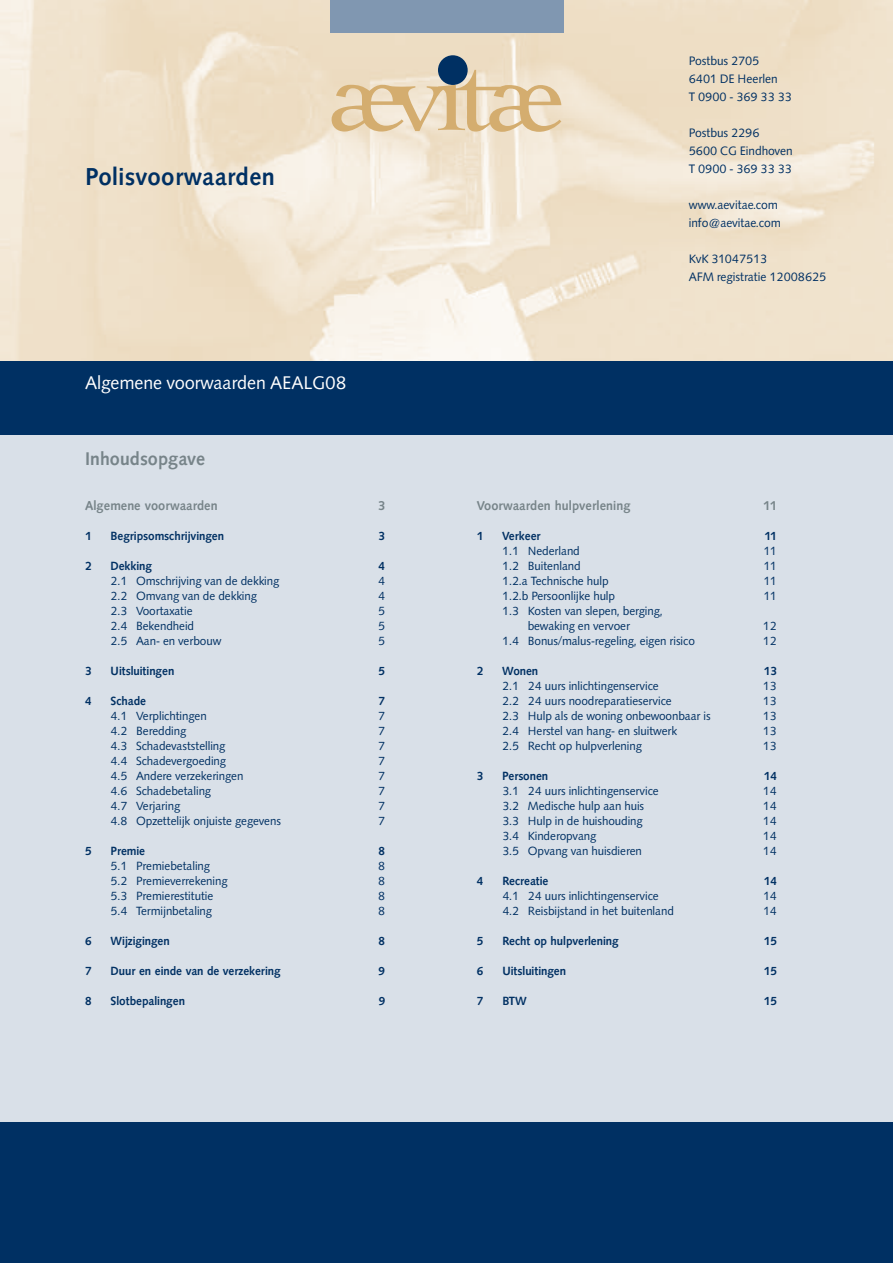
<style>
.page{position:relative;width:893px;height:1263px;background:#fff}
.page>*{position:absolute;margin:0;border:0;box-sizing:border-box;transform-origin:0 0}
.t1{font:700 24px "Cg Symphony";letter-spacing:.02em;color:#003063}
.t2{font:18px "Cg Symphony";color:#fff}
.t3{font:700 18px "Cg Symphony";letter-spacing:.01em;color:#778489}
.t4{font:700 12.75px "Cg Symphony";letter-spacing:.01em;color:#778489}
.t5{font:12px/18px "Cg Symphony";color:#003063}
.t6{font:11.7px/15px "Cg Symphony";color:#003063}
.t7{font:700 11.7px "Cg Symphony";color:#003063}
</style>
<div class="page">
<div style="left:0;top:420px;width:893px;height:843px;background:#d9e0e8"></div>
<img style="left:0;top:0;width:893px;height:361px">
<div style="left:438px;top:55px;width:30px;height:30px;background:#003063;border-radius:50%"></div>
<svg style="left:332px;top:70px;width:229px;height:62px;background:#e1cdad"></svg>
<div style="left:0;top:361px;width:893px;height:74px;background:#003063"></div>
<div style="left:0;top:1123px;width:893px;height:140px;background:#003063"></div>
<div style="left:330px;top:0;width:233px;height:32px;background:#8097b1"></div>
<h1 class="t1" style="left:85px;top:161px;width:191px">Polisvoorwaarden</h1>
<h2 class="t2" style="left:85px;top:372px;width:263px">Algemene voorwaarden AEALG08</h2>
<h2 class="t3" style="left:85px;top:447px;width:122px">Inhoudsopgave</h2>
<p class="t4" style="left:85px;top:498px;width:134px">Algemene voorwaarden</p>
<p class="t4" style="left:378px;top:498px;width:9px">3</p>
<p class="t7" style="left:85px;top:529px;width:8px">1</p>
<p class="t7" style="left:111px;top:529px;width:115px">Begripsomschrijvingen</p>
<p class="t7" style="left:379px;top:529px;width:8px">3</p>
<p class="t7" style="left:85px;top:559px;width:8px">2</p>
<p class="t7" style="left:111px;top:559px;width:43px">Dekking</p>
<p class="t7" style="left:379px;top:559px;width:8px">4</p>
<p class="t6" style="left:111px;top:573px;width:170px">2.1 Omschrijving van de dekking</p>
<p class="t6" style="left:378px;top:573px;width:8px">4</p>
<p class="t6" style="left:111px;top:588px;width:148px">2.2 Omvang van de dekking</p>
<p class="t6" style="left:378px;top:588px;width:8px">4</p>
<p class="t6" style="left:111px;top:603px;width:84px">2.3 Voortaxatie</p>
<p class="t6" style="left:378px;top:603px;width:8px">5</p>
<p class="t6" style="left:111px;top:618px;width:85px">2.4 Bekendheid</p>
<p class="t6" style="left:378px;top:618px;width:8px">5</p>
<p class="t6" style="left:111px;top:633px;width:112px">2.5 Aan- en verbouw</p>
<p class="t6" style="left:378px;top:633px;width:8px">5</p>
<p class="t7" style="left:85px;top:664px;width:8px">3</p>
<p class="t7" style="left:111px;top:664px;width:65px">Uitsluitingen</p>
<p class="t7" style="left:379px;top:664px;width:8px">5</p>
<p class="t7" style="left:85px;top:694px;width:8px">4</p>
<p class="t7" style="left:111px;top:694px;width:37px">Schade</p>
<p class="t7" style="left:379px;top:694px;width:8px">7</p>
<p class="t6" style="left:111px;top:708px;width:98px">4.1 Verplichtingen</p>
<p class="t6" style="left:378px;top:708px;width:8px">7</p>
<p class="t6" style="left:111px;top:723px;width:77px">4.2 Beredding</p>
<p class="t6" style="left:378px;top:723px;width:8px">7</p>
<p class="t6" style="left:111px;top:738px;width:116px">4.3 Schadevaststelling</p>
<p class="t6" style="left:378px;top:738px;width:8px">7</p>
<p class="t6" style="left:111px;top:753px;width:117px">4.4 Schadevergoeding</p>
<p class="t6" style="left:378px;top:753px;width:8px">7</p>
<p class="t6" style="left:111px;top:768px;width:134px">4.5 Andere verzekeringen</p>
<p class="t6" style="left:378px;top:768px;width:8px">7</p>
<p class="t6" style="left:111px;top:783px;width:102px">4.6 Schadebetaling</p>
<p class="t6" style="left:378px;top:783px;width:8px">7</p>
<p class="t6" style="left:111px;top:798px;width:71px">4.7 Verjaring</p>
<p class="t6" style="left:378px;top:798px;width:8px">7</p>
<p class="t6" style="left:111px;top:813px;width:172px">4.8 Opzettelijk onjuiste gegevens</p>
<p class="t6" style="left:378px;top:813px;width:8px">7</p>
<p class="t7" style="left:85px;top:844px;width:8px">5</p>
<p class="t7" style="left:111px;top:844px;width:36px">Premie</p>
<p class="t7" style="left:379px;top:844px;width:8px">8</p>
<p class="t6" style="left:111px;top:858px;width:101px">5.1 Premiebetaling</p>
<p class="t6" style="left:378px;top:858px;width:8px">8</p>
<p class="t6" style="left:111px;top:873px;width:118px">5.2 Premieverrekening</p>
<p class="t6" style="left:378px;top:873px;width:8px">8</p>
<p class="t6" style="left:111px;top:888px;width:104px">5.3 Premierestitutie</p>
<p class="t6" style="left:378px;top:888px;width:8px">8</p>
<p class="t6" style="left:111px;top:903px;width:103px">5.4 Termijnbetaling</p>
<p class="t6" style="left:378px;top:903px;width:8px">8</p>
<p class="t7" style="left:85px;top:934px;width:8px">6</p>
<p class="t7" style="left:111px;top:934px;width:61px">Wijzigingen</p>
<p class="t7" style="left:379px;top:934px;width:8px">8</p>
<p class="t7" style="left:85px;top:964px;width:8px">7</p>
<p class="t7" style="left:111px;top:964px;width:171px">Duur en einde van de verzekering</p>
<p class="t7" style="left:379px;top:964px;width:8px">9</p>
<p class="t7" style="left:85px;top:994px;width:8px">8</p>
<p class="t7" style="left:111px;top:994px;width:76px">Slotbepalingen</p>
<p class="t7" style="left:379px;top:994px;width:8px">9</p>
<p class="t5" style="left:689px;top:52px;width:105px">Postbus 2705<br>6401 DE Heerlen<br>T 0900 - 369 33 33</p>
<p class="t5" style="left:689px;top:124px;width:105px">Postbus 2296<br>5600 CG Eindhoven<br>T 0900 - 369 33 33</p>
<p class="t5" style="left:689px;top:196px;width:93px">www.aevitae.com info@aevitae.com</p>
<p class="t5" style="left:689px;top:250px;width:139px">KvK 31047513<br>AFM registratie 12008625</p>
<p class="t4" style="left:477px;top:498px;width:155px">Voorwaarden hulpverlening</p>
<p class="t4" style="left:763px;top:498px;width:15px">11</p>
<p class="t7" style="left:477px;top:529px;width:8px">1</p>
<p class="t7" style="left:502px;top:529px;width:40px">Verkeer</p>
<p class="t7" style="left:764px;top:529px;width:14px">11</p>
<p class="t6" style="left:502px;top:543px;width:79px">1.1 Nederland</p>
<p class="t6" style="left:764px;top:543px;width:15px">11</p>
<p class="t6" style="left:502px;top:558px;width:80px">1.2 Buitenland</p>
<p class="t6" style="left:764px;top:558px;width:15px">11</p>
<p class="t6" style="left:502px;top:573px;width:108px">1.2.a Technische hulp</p>
<p class="t6" style="left:764px;top:573px;width:15px">11</p>
<p class="t6" style="left:502px;top:588px;width:114px">1.2.b Persoonlijke hulp</p>
<p class="t6" style="left:764px;top:588px;width:15px">11</p>
<p class="t6" style="left:528px;top:603px;width:136px;text-indent:-26px">1.3 Kosten van slepen, berging, bewaking en vervoer</p>
<p class="t6" style="left:763px;top:618px;width:15px">12</p>
<p class="t6" style="left:502px;top:633px;width:194px">1.4 Bonus/malus-regeling, eigen risico</p>
<p class="t6" style="left:763px;top:633px;width:15px">12</p>
<p class="t7" style="left:477px;top:664px;width:8px">2</p>
<p class="t7" style="left:502px;top:664px;width:37px">Wonen</p>
<p class="t7" style="left:764px;top:664px;width:14px">13</p>
<p class="t6" style="left:502px;top:678px;width:158px">2.1 24 uurs inlichtingenservice</p>
<p class="t6" style="left:763px;top:678px;width:15px">13</p>
<p class="t6" style="left:502px;top:693px;width:171px">2.2 24 uurs noodreparatieservice</p>
<p class="t6" style="left:763px;top:693px;width:15px">13</p>
<p class="t6" style="left:502px;top:708px;width:210px">2.3 Hulp als de woning onbewoonbaar is</p>
<p class="t6" style="left:763px;top:708px;width:15px">13</p>
<p class="t6" style="left:502px;top:723px;width:176px">2.4 Herstel van hang- en sluitwerk</p>
<p class="t6" style="left:763px;top:723px;width:15px">13</p>
<p class="t6" style="left:502px;top:738px;width:141px">2.5 Recht op hulpverlening</p>
<p class="t6" style="left:763px;top:738px;width:15px">13</p>
<p class="t7" style="left:477px;top:769px;width:8px">3</p>
<p class="t7" style="left:502px;top:769px;width:47px">Personen</p>
<p class="t7" style="left:764px;top:769px;width:14px">14</p>
<p class="t6" style="left:502px;top:783px;width:158px">3.1 24 uurs inlichtingenservice</p>
<p class="t6" style="left:763px;top:783px;width:15px">14</p>
<p class="t6" style="left:502px;top:798px;width:143px">3.2 Medische hulp aan huis</p>
<p class="t6" style="left:763px;top:798px;width:15px">14</p>
<p class="t6" style="left:502px;top:813px;width:142px">3.3 Hulp in de huishouding</p>
<p class="t6" style="left:763px;top:813px;width:15px">14</p>
<p class="t6" style="left:502px;top:828px;width:95px">3.4 Kinderopvang</p>
<p class="t6" style="left:763px;top:828px;width:15px">14</p>
<p class="t6" style="left:502px;top:843px;width:141px">3.5 Opvang van huisdieren</p>
<p class="t6" style="left:763px;top:843px;width:15px">14</p>
<p class="t7" style="left:477px;top:874px;width:8px">4</p>
<p class="t7" style="left:502px;top:874px;width:48px">Recreatie</p>
<p class="t7" style="left:764px;top:874px;width:14px">14</p>
<p class="t6" style="left:502px;top:888px;width:158px">4.1 24 uurs inlichtingenservice</p>
<p class="t6" style="left:763px;top:888px;width:15px">14</p>
<p class="t6" style="left:502px;top:903px;width:173px">4.2 Reisbijstand in het buitenland</p>
<p class="t6" style="left:763px;top:903px;width:15px">14</p>
<p class="t7" style="left:477px;top:934px;width:8px">5</p>
<p class="t7" style="left:502px;top:934px;width:118px">Recht op hulpverlening</p>
<p class="t7" style="left:764px;top:934px;width:14px">15</p>
<p class="t7" style="left:477px;top:964px;width:8px">6</p>
<p class="t7" style="left:502px;top:964px;width:65px">Uitsluitingen</p>
<p class="t7" style="left:764px;top:964px;width:14px">15</p>
<p class="t7" style="left:477px;top:994px;width:8px">7</p>
<p class="t7" style="left:502px;top:994px;width:26px">BTW</p>
<p class="t7" style="left:764px;top:994px;width:14px">15</p>
</div>
